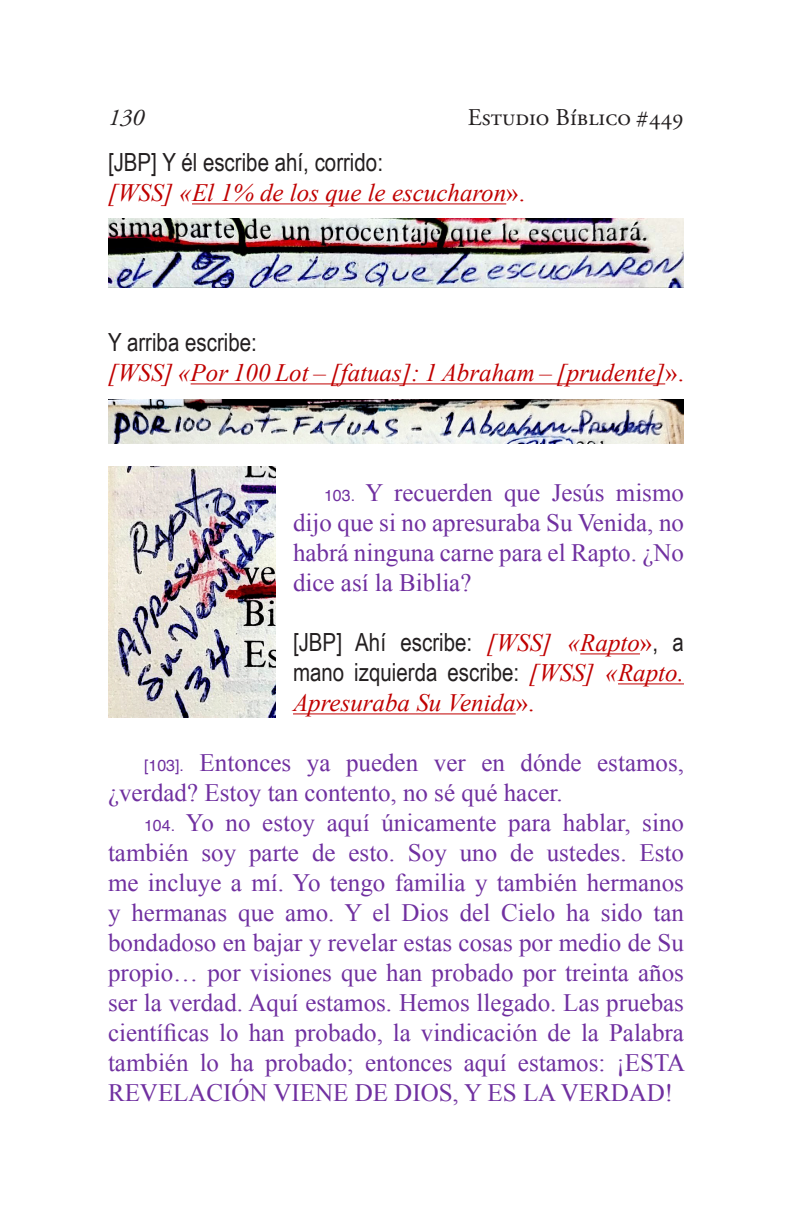
<style>
.page{position:relative;width:792px;height:1224px;background:#fff}
.page>*{position:absolute;margin:0;border:0;box-sizing:border-box;transform-origin:0 0}
.t1{font:25px/30px "Times New Roman";color:#7030a0;text-align:justify}
.t2{font:italic 25px/30px "Times New Roman";color:#c00000;text-align:justify}
.t3{font:25px "Arial Narrow";color:#231f20}
.t4{font:24px "Adobe Garamond Pro";color:#231f20}
.t5{font:italic 24px "Adobe Garamond Pro";color:#231f20}
.s1{font-style:normal}
.s2{font-family:"Helvetica";font-size:16px}
.s3{font-family:"Arial Narrow";font-style:normal;color:#231f20}
</style>
<div class="page">
<hr style="left:192px;top:204px;width:314px;height:1px;background:#c00000">
<hr style="left:191px;top:384px;width:474px;height:1px;background:#c00000">
<hr style="left:580px;top:654px;width:60px;height:1px;background:#c00000">
<hr style="left:618px;top:684px;width:66px;height:1px;background:#c00000">
<hr style="left:293px;top:714px;width:223px;height:1px;background:#c00000">
<img style="left:108px;top:218px;width:576px;height:70px">
<img style="left:108px;top:399px;width:576px;height:45px">
<img style="left:108px;top:466px;width:167px;height:251px">
<p class="t5" style="left:108px;top:103px;width:37px">130</p>
<p class="t4" style="left:468px;top:103px;width:218px">Estudio Bíblico #449</p>
<p class="t3" style="left:108px;top:144px;width:277px">[JBP] Y él escribe ahí, corrido:</p>
<p class="t2" style="left:108px;top:177px;width:419px">[WSS] «El 1% de los que le escucharon<span class="s1">».</span></p>
<p class="t3" style="left:108px;top:324px;width:150px">Y arriba escribe:</p>
<p class="t2" style="left:108px;top:357px;width:577px">[WSS] «Por 100 Lot – [fatuas]: 1 Abraham – [prudente]<span class="s1">».</span></p>
<p class="t1" style="left:293px;top:477px;width:393px;text-indent:31px"><span class="s2">103.</span> Y recuerden que Jesús mismo dijo que si no apresuraba Su Venida, no habrá ninguna carne para el Rapto. ¿No dice así la Biblia?</p>
<p class="t2" style="left:293px;top:627px;width:392px"><span class="s3">[JBP] Ahí escribe:</span> [WSS] «Rapto<span class="s1">»</span><span class="s3">, a mano izquierda escribe:</span> [WSS] «Rapto.<br>Apresuraba Su Venida<span class="s1">».</span></p>
<p class="t1" style="left:108px;top:747px;width:578px;text-indent:36px"><span class="s2">[103].</span> Entonces ya pueden ver en dónde estamos, ¿verdad? Estoy tan contento, no sé qué hacer.</p>
<p class="t1" style="left:108px;top:807px;width:579px;text-indent:36px"><span class="s2">104.</span> Yo no estoy aquí únicamente para hablar, sino también soy parte de esto. Soy uno de ustedes. Esto me incluye a mí. Yo tengo familia y también hermanos y hermanas que amo. Y el Dios del Cielo ha sido tan bondadoso en bajar y revelar estas cosas por medio de Su propio… por visiones que han probado por treinta años ser la verdad. Aquí estamos. Hemos llegado. Las pruebas científicas lo han probado, la vindicación de la Palabra también lo ha probado; entonces aquí estamos: ¡ESTA REVELACIÓN VIENE DE DIOS, Y ES LA VERDAD!</p>
</div>
